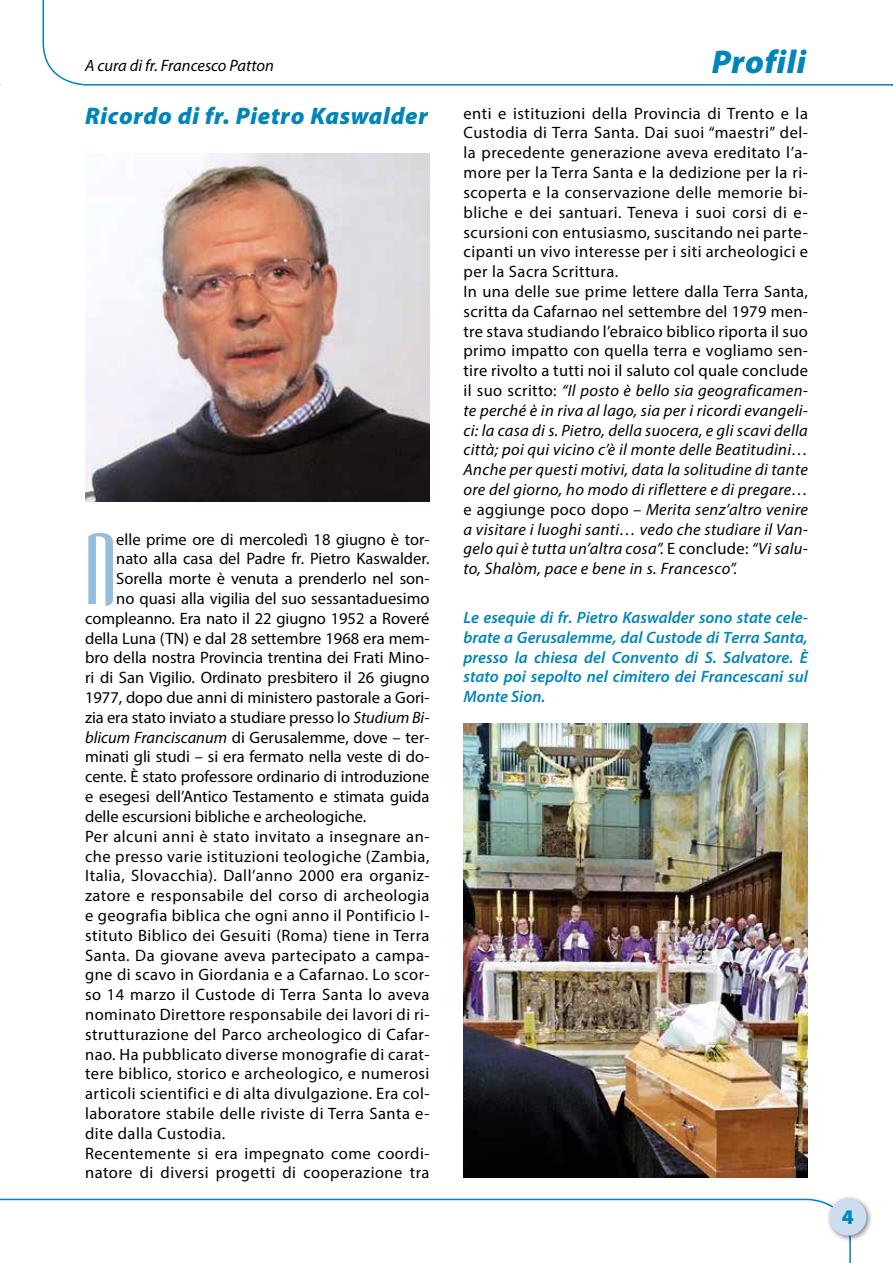
<style>
.page{position:relative;width:893px;height:1263px;background:#fff}
.page>*{position:absolute;margin:0;border:0;box-sizing:border-box;transform-origin:0 0}
.t1{font:94.65px "Verve MM 450";color:#97bddd}
.t2{font:italic 900 33px "Myriad Pro";letter-spacing:.02em;color:#0085b9}
.t3{font:italic 900 24px "Myriad Pro";letter-spacing:.03em;color:#0085b9}
.t4{font:900 20.85px "Myriad Pro";color:#0085b9}
.t5{font:16.5px/19.8px "Myriad Pro";letter-spacing:.025em;color:#000}
.t6{font:16.5px "Myriad Pro";color:#000}
.t7{font:italic 600 16.5px/19.8px "Myriad Pro";color:#0085b9;text-align:justify}
.t8{font:italic 16.5px "Myriad Pro";color:#000}
.s1{font-style:italic}
</style>
<div class="page">
<svg style="left:43px;top:0;width:849px;height:86px"></svg>
<svg style="left:0;top:1199px;width:851px;height:64px"></svg>
<img style="left:826px;top:1197px;width:46px;height:43px">
<img style="left:826px;top:1203px;width:25px;height:39px">
<div style="left:829px;top:1199px;width:37px;height:36px;background:#ccddef;border-radius:50%"></div>
<img style="left:463px;top:723px;width:345px;height:455px">
<img style="left:85px;top:153px;width:344px;height:349px">
<p class="t8" style="left:85px;top:55px;width:190px">A cura di fr. Francesco Patton</p>
<h2 class="t2" style="left:712px;top:40px;width:96px">Profili</h2>
<h3 class="t3" style="left:85px;top:100px;width:344px">Ricordo di fr. Pietro Kaswalder</h3>
<h1 class="t1" style="left:85px;top:514px;width:33px">N</h1>
<p class="t6" style="left:116px;top:529px;width:315px">elle prime ore di mercoledì 18 giugno è tor-</p>
<p class="t6" style="left:116px;top:549px;width:315px">nato alla casa del Padre fr. Pietro Kaswalder.</p>
<p class="t6" style="left:116px;top:568px;width:315px">Sorella morte è venuta a prenderlo nel son-</p>
<p class="t6" style="left:116px;top:588px;width:315px">no quasi alla vigilia del suo sessantaduesimo</p>
<p class="t6" style="left:85px;top:608px;width:346px">compleanno. Era nato il 22 giugno 1952 a Roveré</p>
<p class="t6" style="left:85px;top:628px;width:346px">della Luna (TN) e dal 28 settembre 1968 era mem-</p>
<p class="t6" style="left:85px;top:648px;width:346px">bro della nostra Provincia trentina dei Frati Mino-</p>
<p class="t6" style="left:85px;top:667px;width:346px">ri di San Vigilio. Ordinato presbitero il 26 giugno</p>
<p class="t6" style="left:85px;top:687px;width:346px">1977, dopo due anni di ministero pastorale a Gori-</p>
<p class="t6" style="left:85px;top:707px;width:346px">zia era stato inviato a studiare presso lo <span class="s1">Studium Bi-</span></p>
<p class="t6" style="left:85px;top:727px;width:346px"><span class="s1">blicum Franciscanum</span> di Gerusalemme, dove – ter-</p>
<p class="t6" style="left:85px;top:747px;width:346px">minati gli studi – si era fermato nella veste di do-</p>
<p class="t6" style="left:85px;top:766px;width:346px">cente. È stato professore ordinario di introduzione</p>
<p class="t6" style="left:85px;top:786px;width:346px">e esegesi dell’Antico Testamento e stimata guida</p>
<p class="t6" style="left:85px;top:806px;width:283px">delle escursioni bibliche e archeologiche.</p>
<p class="t5" style="left:85px;top:826px;width:346px">Per alcuni anni è stato invitato a insegnare an-</p>
<p class="t5" style="left:85px;top:846px;width:346px">che presso varie istituzioni teologiche (Zambia,</p>
<p class="t5" style="left:85px;top:866px;width:346px">Italia, Slovacchia). Dall’anno 2000 era organiz-</p>
<p class="t5" style="left:85px;top:885px;width:346px">zatore e responsabile del corso di archeologia</p>
<p class="t5" style="left:85px;top:905px;width:346px">e geografia biblica che ogni anno il Pontificio I-</p>
<p class="t5" style="left:85px;top:925px;width:346px">stituto Biblico dei Gesuiti (Roma) tiene in Terra</p>
<p class="t5" style="left:85px;top:945px;width:346px">Santa. Da giovane aveva partecipato a campa-</p>
<p class="t5" style="left:85px;top:965px;width:346px">gne di scavo in Giordania e a Cafarnao. Lo scor-</p>
<p class="t5" style="left:85px;top:984px;width:346px">so 14 marzo il Custode di Terra Santa lo aveva</p>
<p class="t5" style="left:85px;top:1004px;width:346px">nominato Direttore responsabile dei lavori di ri-</p>
<p class="t5" style="left:85px;top:1024px;width:346px">strutturazione del Parco archeologico di Cafar-</p>
<p class="t5" style="left:85px;top:1044px;width:346px">nao. Ha pubblicato diverse monografie di carat-</p>
<p class="t5" style="left:85px;top:1064px;width:346px">tere biblico, storico e archeologico, e numerosi</p>
<p class="t5" style="left:85px;top:1083px;width:346px">articoli scientifici e di alta divulgazione. Era col-</p>
<p class="t5" style="left:85px;top:1103px;width:346px">laboratore stabile delle riviste di Terra Santa e-</p>
<p class="t5" style="left:85px;top:1123px;width:142px">dite dalla Custodia.</p>
<p class="t5" style="left:85px;top:1143px;width:346px">Recentemente si era impegnato come coordi-</p>
<p class="t5" style="left:85px;top:1163px;width:346px">natore di diversi progetti di cooperazione tra</p>
<p class="t5" style="left:463px;top:103px;width:346px">enti e istituzioni della Provincia di Trento e la Custodia di Terra Santa. Dai suoi “maestri” del&shy;la precedente generazione aveva ereditato l’a&shy;more per la Terra Santa e la dedizione per la ri&shy;scoperta e la conservazione delle memorie bi&shy;bliche e dei santuari. Teneva i suoi corsi di e&shy;scursioni con entusiasmo, suscitando nei parte&shy;cipanti un vivo interesse per i siti archeologici e per la Sacra Scrittura.<br>In una delle sue prime lettere dalla Terra Santa, scritta da Cafarnao nel settembre del 1979 men&shy;tre stava studiando l’ebraico biblico riporta il suo primo impatto con quella terra e vogliamo sen&shy;tire rivolto a tutti noi il saluto col quale conclude il suo scritto: <span class="s1">“Il posto è bello sia geograficamen&shy;te perché è in riva al lago, sia per i ricordi evangeli&shy;ci: la casa di s. Pietro, della suocera, e gli scavi della città; poi qui vicino c’è il monte delle Beatitudini… Anche per questi motivi, data la solitudine di tante ore del giorno, ho modo di riflettere e di pregare… </span>e aggiunge poco dopo <span class="s1">– Merita senz’altro venire a visitare i luoghi santi… vedo che studiare il Van&shy;gelo qui è tutta un’altra cosa”.</span> E conclude: <span class="s1">“Vi salu&shy;to, Shalòm, pace e bene in s. Francesco”.</span></p>
<p class="t7" style="left:463px;top:607px;width:346px">Le esequie di fr. Pietro Kaswalder sono state cele&shy;brate a Gerusalemme, dal Custode di Terra Santa, presso la chiesa del Convento di S. Salvatore. È stato poi sepolto nel cimitero dei Francescani sul Monte Sion.</p>
<p class="t4" style="left:842px;top:1205px;width:13px">4</p>
</div>
